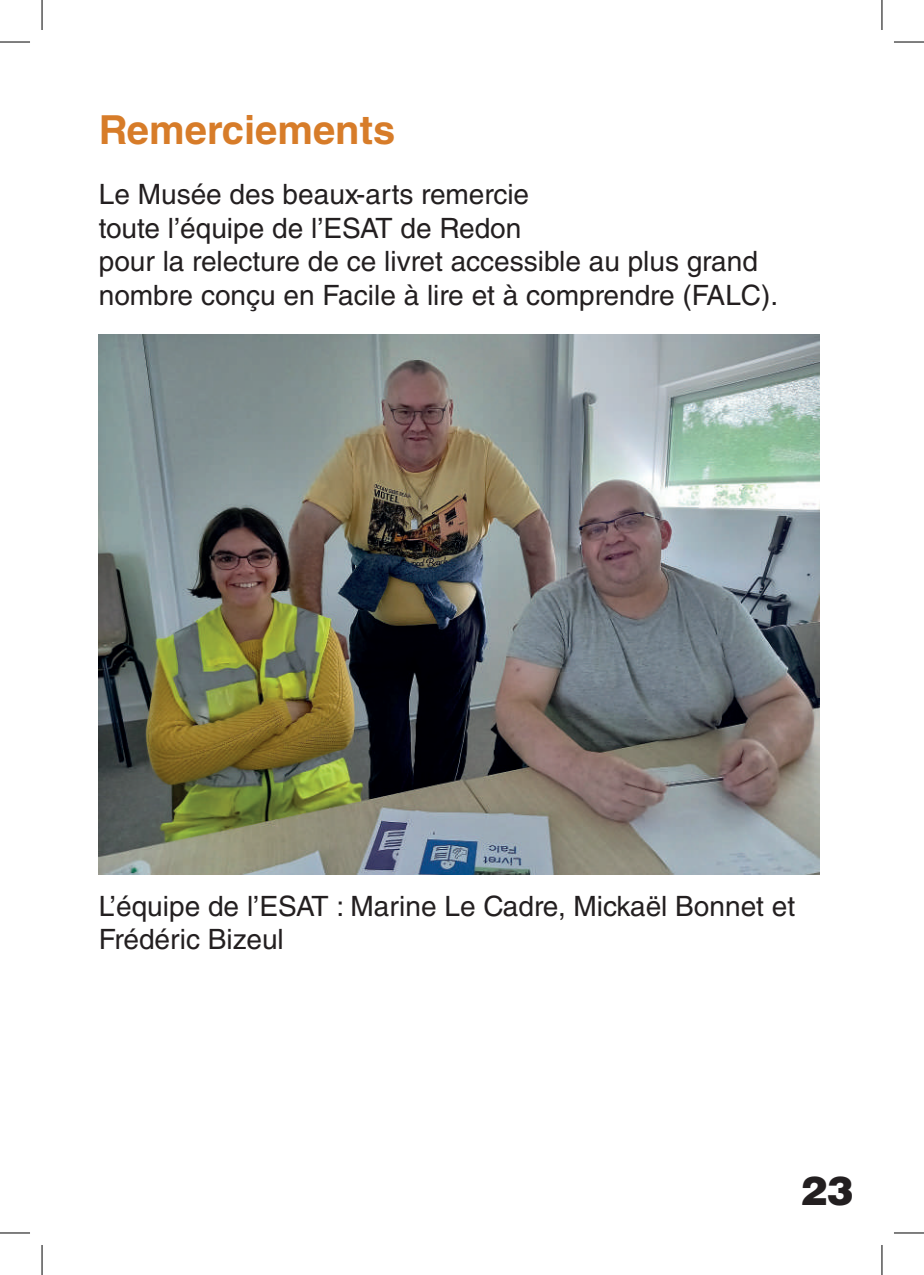
<style>
.page{position:relative;width:924px;height:1275px;background:#fff}
.page>*{position:absolute;margin:0;border:0;box-sizing:border-box;transform-origin:0 0}
.t1{font:700 40px "Helvetica LT Std";color:#d77c29}
.t2{font:900 40px "Helvetica LT Std";color:#231f20}
.t3{font:28px/33.6px "Helvetica LT Std";color:#231f20}
</style>
<div class="page">
<img style="left:99px;top:334px;width:720px;height:540px">
<hr style="left:0;top:42px;width:30px;height:1px;background:#000">
<hr style="left:893px;top:42px;width:30px;height:1px;background:#000">
<hr style="left:0;top:1232px;width:30px;height:1px;background:#000">
<hr style="left:893px;top:1232px;width:30px;height:1px;background:#000">
<hr style="left:42px;top:0;width:1px;height:30px;background:#000">
<hr style="left:42px;top:1245px;width:1px;height:30px;background:#000">
<hr style="left:881px;top:0;width:1px;height:30px;background:#000">
<hr style="left:881px;top:1245px;width:1px;height:30px;background:#000">
<h1 class="t1" style="left:99px;top:106px;width:298px">Remerciements</h1>
<p class="t3" style="left:99px;top:177px;width:680px">Le Musée des beaux-arts remercie<br>toute l’équipe de l’ESAT de Redon<br>pour la relecture de ce livret accessible au plus grand nombre conçu en Facile à lire et à comprendre (FALC).</p>
<p class="t3" style="left:99px;top:889px;width:697px">L’équipe de l’ESAT : Marine Le Cadre, Mickaël Bonnet et<br>Frédéric Bizeul</p>
<h1 class="t2" style="left:799px;top:1164px;width:55px">23</h1>
</div>
